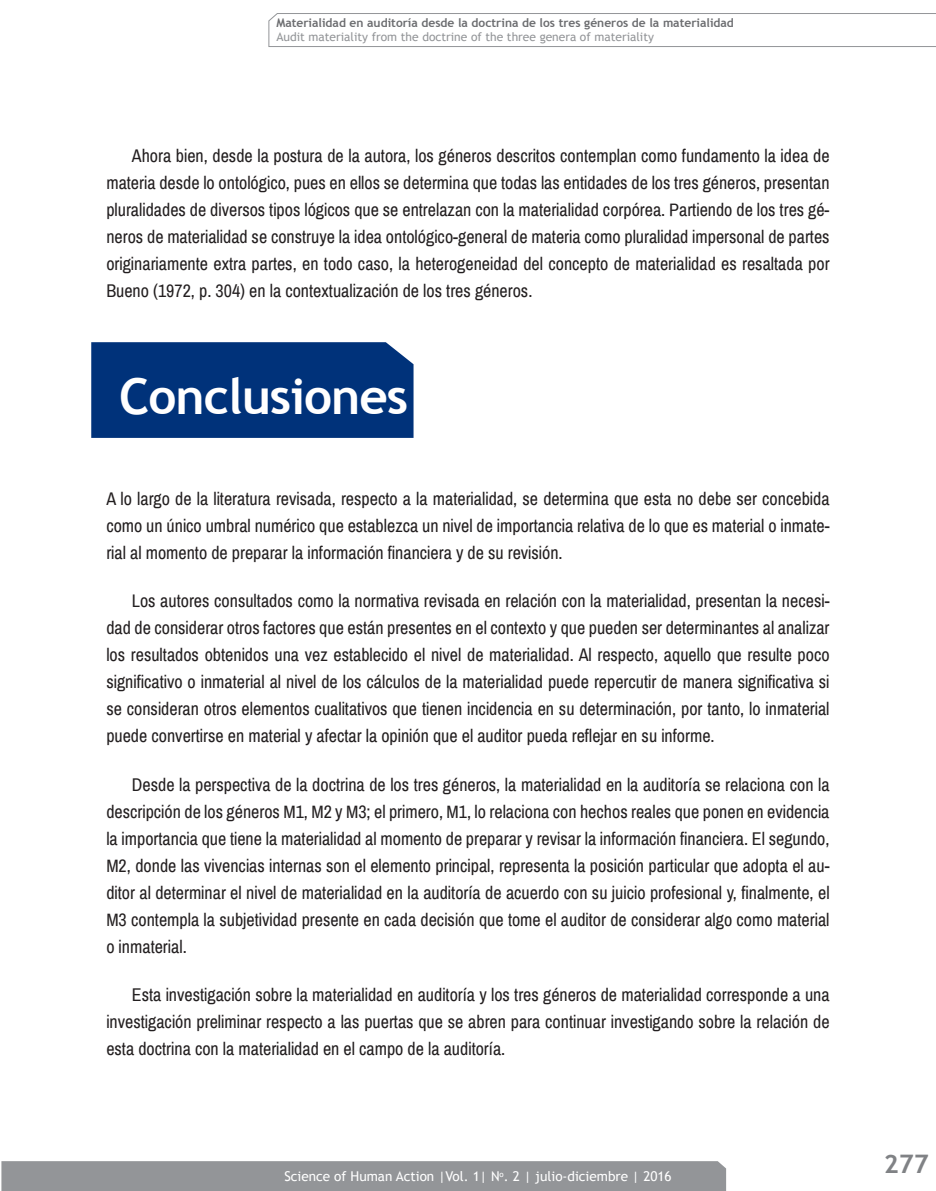
<style>
.page{position:relative;width:936px;height:1191px;background:#fff}
.page>*{position:absolute;margin:0;border:0;box-sizing:border-box;transform-origin:0 0}
.t1{font:700 49.5px "Trebuchet MS";letter-spacing:-.02em;color:#fff}
.t2{font:700 25.5px "Trebuchet MS";color:#808285}
.t3{font:18px/27px "Archivo Narrow";color:#231f20;text-align:justify}
.t4{font:13.5px "Trebuchet MS";color:#fff}
.t5{font:700 12px "Trebuchet MS";color:#6c6d70}
.t6{font:12px "Trebuchet MS";color:#939598}
</style>
<div class="page">
<div style="left:1px;top:1161px;width:725px;height:30px;background:#939598"></div>
<svg style="left:268px;top:13px;width:667px;height:34px"></svg>
<div style="left:91px;top:342px;width:322px;height:96px;background:#00327a"></div>
<p class="t5" style="left:276px;top:15px;width:459px">Materialidad en auditoría desde la doctrina de los tres géneros de la materialidad</p>
<p class="t6" style="left:276px;top:29px;width:379px">Audit materiality from the doctrine of the three genera of materiality</p>
<p class="t3" style="left:106px;top:142px;width:724px;text-indent:26px">Ahora bien, desde la postura de la autora, los géneros descritos contemplan como fundamento la idea de materia desde lo ontológico, pues en ellos se determina que todas las entidades de los tres géneros, presentan pluralidades de diversos tipos lógicos que se entrelazan con la materialidad corpórea. Partiendo de los tres gé&shy;neros de materialidad se construye la idea ontológico-general de materia como pluralidad impersonal de partes originariamente extra partes, en todo caso, la heterogeneidad del concepto de materialidad es resaltada por Bueno (1972, p. 304) en la contextualización de los tres géneros.</p>
<h1 class="t1" style="left:119px;top:365px;width:290px">Conclusiones</h1>
<p class="t3" style="left:106px;top:485px;width:724px">A lo largo de la literatura revisada, respecto a la materialidad, se determina que esta no debe ser concebida como un único umbral numérico que establezca un nivel de importancia relativa de lo que es material o inmate&shy;rial al momento de preparar la información financiera y de su revisión.</p>
<p class="t3" style="left:106px;top:588px;width:724px;text-indent:26px">Los autores consultados como la normativa revisada en relación con la materialidad, presentan la necesi&shy;dad de considerar otros factores que están presentes en el contexto y que pueden ser determinantes al analizar los resultados obtenidos una vez establecido el nivel de materialidad. Al respecto, aquello que resulte poco significativo o inmaterial al nivel de los cálculos de la materialidad puede repercutir de manera significativa si se consideran otros elementos cualitativos que tienen incidencia en su determinación, por tanto, lo inmaterial puede convertirse en material y afectar la opinión que el auditor pueda reflejar en su informe.</p>
<p class="t3" style="left:106px;top:771px;width:724px;text-indent:26px">Desde la perspectiva de la doctrina de los tres géneros, la materialidad en la auditoría se relaciona con la descripción de los géneros M1, M2 y M3; el primero, M1, lo relaciona con hechos reales que ponen en evidencia la importancia que tiene la materialidad al momento de preparar y revisar la información financiera. El segundo, M2, donde las vivencias internas son el elemento principal, representa la posición particular que adopta el au&shy;ditor al determinar el nivel de materialidad en la auditoría de acuerdo con su juicio profesional y, finalmente, el M3 contempla la subjetividad presente en cada decisión que tome el auditor de considerar algo como material o inmaterial.</p>
<p class="t3" style="left:106px;top:981px;width:724px;text-indent:26px">Esta investigación sobre la materialidad en auditoría y los tres géneros de materialidad corresponde a una investigación preliminar respecto a las puertas que se abren para continuar investigando sobre la relación de esta doctrina con la materialidad en el campo de la auditoría.</p>
<p class="t4" style="left:284px;top:1167px;width:389px">Science of Human Action |Vol. 1| N<sup>o</sup>. 2 | julio-diciembre | 2016</p>
<h2 class="t2" style="left:883px;top:1147px;width:46px">277</h2>
</div>
